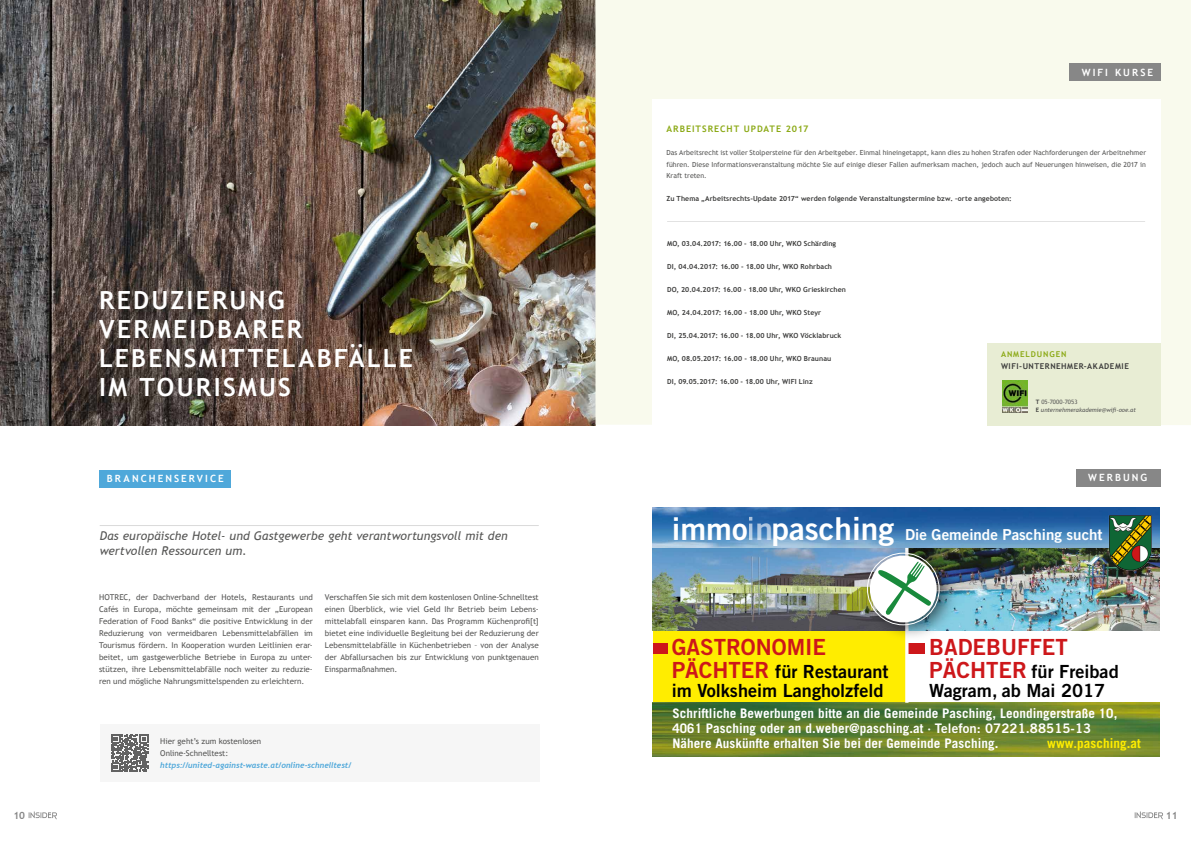
<style>
.page{position:relative;width:1191px;height:842px;background:#fff}
.page>*{position:absolute;margin:0;border:0;box-sizing:border-box;transform-origin:0 0}
.t1{font:700 25px/29px "Trebuchet MS";letter-spacing:.09em;color:#fff}
.t2{font:22.2px "Trade Gothic Bold Two";color:#cd171a}
.t3{font:18.1px/18.9px "Trade Gothic Bold Two";color:#000}
.t4{font:15.1px "Trade Gothic Bold Two";color:#fff}
.t5{font:700 13.2px/14.8px "Trade Gothic";letter-spacing:.005em;color:#fff}
.t6{font:700 13.2px "Trade Gothic";letter-spacing:.005em;color:#ffed00}
.t7{font:italic 12px/15px "Trebuchet MS";color:#575756}
.t8{font:700 10px "Trebuchet MS";letter-spacing:.205em;color:#fff}
.t9{font:700 10px "Trebuchet MS";color:#878787}
.t10{font:700 9px "Trebuchet MS";letter-spacing:.105em;color:#8ba915}
.t11{font:8px/12px "Trebuchet MS";letter-spacing:.005em;color:#575756;text-align:justify}
.t12{font:italic 700 8px "Trebuchet";letter-spacing:-.005em;color:#4fa8da}
.t13{font:700 8px "Trebuchet MS";letter-spacing:.065em;color:#3c3c3b}
.t14{font:700 8px "Trebuchet MS";letter-spacing:.115em;color:#8ba915}
.t15{font:700 7px "Trebuchet MS";letter-spacing:.01em;color:#3c3c3b}
.t16{font:7px/11.5px "Trebuchet MS";letter-spacing:.005em;color:#575756;text-align:justify}
.t17{font:italic 6px/8px "Trebuchet MS";letter-spacing:.005em;color:#575756}
.s1{font-weight:700;font-style:normal;color:#3c3c3b}
.s2{font-style:normal}
.s3{font-size:31px}
.s4{font-size:31.5px}
.s5{font-size:22.2px;color:#cd171a}
.s6{font-family:"Trade Gothic Bold Two";font-weight:400}
</style>
<div class="page">
<img style="left:0;top:0;width:595px;height:425px">
<div style="left:100px;top:724px;width:439px;height:58px;background:#f6f6f6"></div>
<svg style="left:111px;top:734px;width:37px;height:37px"></svg>
<hr style="left:100px;top:525px;width:439px;height:1px;background:#dadada">
<div style="left:99px;top:470px;width:131px;height:17px;background:#4fa8da"></div>
<div style="left:595px;top:0;width:596px;height:425px;background:#f9faed"></div>
<div style="left:652px;top:99px;width:508px;height:332px;background:#fff"></div>
<div style="left:1069px;top:64px;width:91px;height:17px;background:#878787"></div>
<div style="left:1076px;top:469px;width:84px;height:17px;background:#878787"></div>
<div style="left:653px;top:631px;width:252px;height:78px;background:#ffed00"></div>
<img style="left:653px;top:548px;width:207px;height:83px">
<img style="left:960px;top:548px;width:199px;height:83px">
<img style="left:653px;top:508px;width:506px;height:40px">
<img style="left:1108px;top:515px;width:44px;height:56px">
<img style="left:653px;top:703px;width:506px;height:54px">
<div style="left:653px;top:643px;width:14px;height:10px;background:#cd171a"></div>
<div style="left:906px;top:643px;width:19px;height:10px;background:#cd171a"></div>
<hr style="left:905px;top:548px;width:3px;height:155px;background:#fff">
<div style="left:860px;top:543px;width:100px;height:100px;background:#000;opacity:.57"></div>
<div style="left:870px;top:556px;width:66px;height:66px;background:#fff;border-radius:50%"></div>
<div style="left:867px;top:553px;width:72px;height:72px;border:1px solid #fff;border-radius:50%"></div>
<div style="left:872px;top:557px;width:62px;height:63px;border:1px solid #fff;border-radius:50%"></div>
<svg style="left:877px;top:561px;width:54px;height:55px"></svg>
<hr style="left:667px;top:221px;width:478px;height:1px;background:#dadada">
<div style="left:986px;top:343px;width:174px;height:82px;background:#e8edd4"></div>
<img style="left:1002px;top:381px;width:25px;height:32px">
<svg style="left:29px;top:811px;width:28px;height:8px"></svg>
<svg style="left:1134px;top:811px;width:29px;height:8px"></svg>
<p class="t8" style="left:1081px;top:66px;width:73px">WIFI KURSE</p>
<h1 class="t1" style="left:99px;top:285px;width:315px">REDUZIERUNG<br>VERMEIDBARER<br>LEBENSMITTELABFÄLLE<br>IM TOURISMUS</h1>
<p class="t8" style="left:107px;top:473px;width:118px">BRANCHENSERVICE</p>
<h3 class="t7" style="left:100px;top:528px;width:409px">Das europäische Hotel- und Gastgewerbe geht verantwortungsvoll mit den wertvollen Ressourcen um.</h3>
<p class="t11" style="left:99px;top:591px;width:215px">HOTREC, der Dachverband der Hotels, Restaurants und Cafés in Europa, möchte gemeinsam mit der „European Federation of Food Banks“ die positive Entwicklung in der Reduzierung von vermeidbaren Lebensmittelabfällen im Tourismus fördern. In Kooperation wurden Leitlinien erar&shy;beitet, um gastgewerbliche Betriebe in Europa zu unter&shy;stützen, ihre Lebensmittelabfälle noch weiter zu reduzie&shy;ren und mögliche Nahrungsmittelspenden zu erleichtern.</p>
<p class="t11" style="left:325px;top:591px;width:215px">Verschaffen Sie sich mit dem kostenlosen Online-Schnelltest einen Überblick, wie viel Geld Ihr Betrieb beim Lebens&shy;mittelabfall einsparen kann. Das Programm Küchenprofi[t] bietet eine individuelle Begleitung bei der Reduzierung der Lebensmittelabfälle in Küchenbetrieben – von der Analyse der Abfallursachen bis zur Entwicklung von punktgenauen Einsparmaßnahmen.</p>
<p class="t11" style="left:160px;top:735px;width:102px">Hier geht’s zum kostenlosen<br>Online-Schnelltest:</p>
<p class="t12" style="left:160px;top:760px;width:193px">https://united-against-waste.at/online-schnelltest/</p>
<p class="t10" style="left:666px;top:123px;width:144px">ARBEITSRECHT UPDATE 2017</p>
<p class="t16" style="left:666px;top:147px;width:481px">Das Arbeitsrecht ist voller Stolpersteine für den Arbeitgeber. Einmal hineingetappt, kann dies zu hohen Strafen oder Nachforderungen der Arbeitnehmer führen. Diese Informationsveranstaltung möchte Sie auf einige dieser Fallen aufmerksam machen, jedoch auch auf Neuerungen hinweisen, die 2017 in Kraft treten.</p>
<p class="t15" style="left:666px;top:194px;width:347px">Zu Thema „Arbeitsrechts-Update 2017“ werden folgende Veranstaltungstermine bzw. –orte angeboten:</p>
<p class="t15" style="left:667px;top:239px;width:170px">MO, 03.04.2017: 16.00 - 18.00 Uhr, WKO Schärding</p>
<p class="t15" style="left:667px;top:262px;width:166px">DI, 04.04.2017: 16.00 - 18.00 Uhr, WKO Rohrbach</p>
<p class="t15" style="left:667px;top:285px;width:180px">DO, 20.04.2017: 16.00 - 18.00 Uhr, WKO Grieskirchen</p>
<p class="t15" style="left:667px;top:308px;width:156px">MO, 24.04.2017: 16.00 - 18.00 Uhr, WKO Steyr</p>
<p class="t15" style="left:667px;top:331px;width:176px">DI, 25.04.2017: 16.00 - 18.00 Uhr, WKO Vöcklabruck</p>
<p class="t15" style="left:667px;top:354px;width:166px">MO, 08.05.2017: 16.00 - 18.00 Uhr, WKO Braunau</p>
<p class="t15" style="left:667px;top:377px;width:147px">DI, 09.05.2017: 16.00 - 18.00 Uhr, WIFI Linz</p>
<p class="t14" style="left:1001px;top:349px;width:67px">ANMELDUNGEN</p>
<p class="t13" style="left:1001px;top:361px;width:129px">WIFI-UNTERNEHMER-AKADEMIE</p>
<p class="t17" style="left:1035px;top:398px;width:102px"><span class="s1">T</span> <span class="s2">05-7000-7053<br></span><span class="s1">E</span> unternehmerakademie@wifi-ooe.at</p>
<p class="t13" style="left:1009px;top:366px;width:129px">WIFI-UNTERNEHMER-AKADEMIE</p>
<p class="t17" style="left:1043px;top:405px;width:51px"><span class="s1">W</span> wifi.at/ooe/uak</p>
<p class="t8" style="left:1088px;top:472px;width:61px">WERBUNG</p>
<h3 class="t4" style="left:671px;top:525px;width:432px"><span class="s3">immo</span><span class="s4">inpasching</span> Die Gemeinde Pasching sucht</h3>
<h2 class="t2" style="left:671px;top:633px;width:156px">Gastronomie</h2>
<h3 class="t3" style="left:671px;top:661px;width:218px"><span class="s5">Pächter</span> für restaurant im Volksheim Langholzfeld</h3>
<h2 class="t2" style="left:929px;top:633px;width:140px">BaDeBuffet</h2>
<h3 class="t3" style="left:929px;top:661px;width:191px"><span class="s5">Pächter</span> für freibad<br>Wagram, ab mai 2017</h3>
<h3 class="t5" style="left:672px;top:706px;width:446px">Schriftliche Bewerbungen bitte an die Gemeinde Pasching, Leondingerstraße 10,<br>4061 Pasching oder an d.weber@pasching.at · <span class="s6">telefon: 07221.88515-13<br></span>Nähere Auskünfte erhalten Sie bei der Gemeinde Pasching.</h3>
<h3 class="t6" style="left:1047px;top:735px;width:95px">www.pasching.at</h3>
<p class="t9" style="left:13px;top:809px;width:13px">10</p>
<p class="t9" style="left:1165px;top:809px;width:13px">11</p>
</div>
